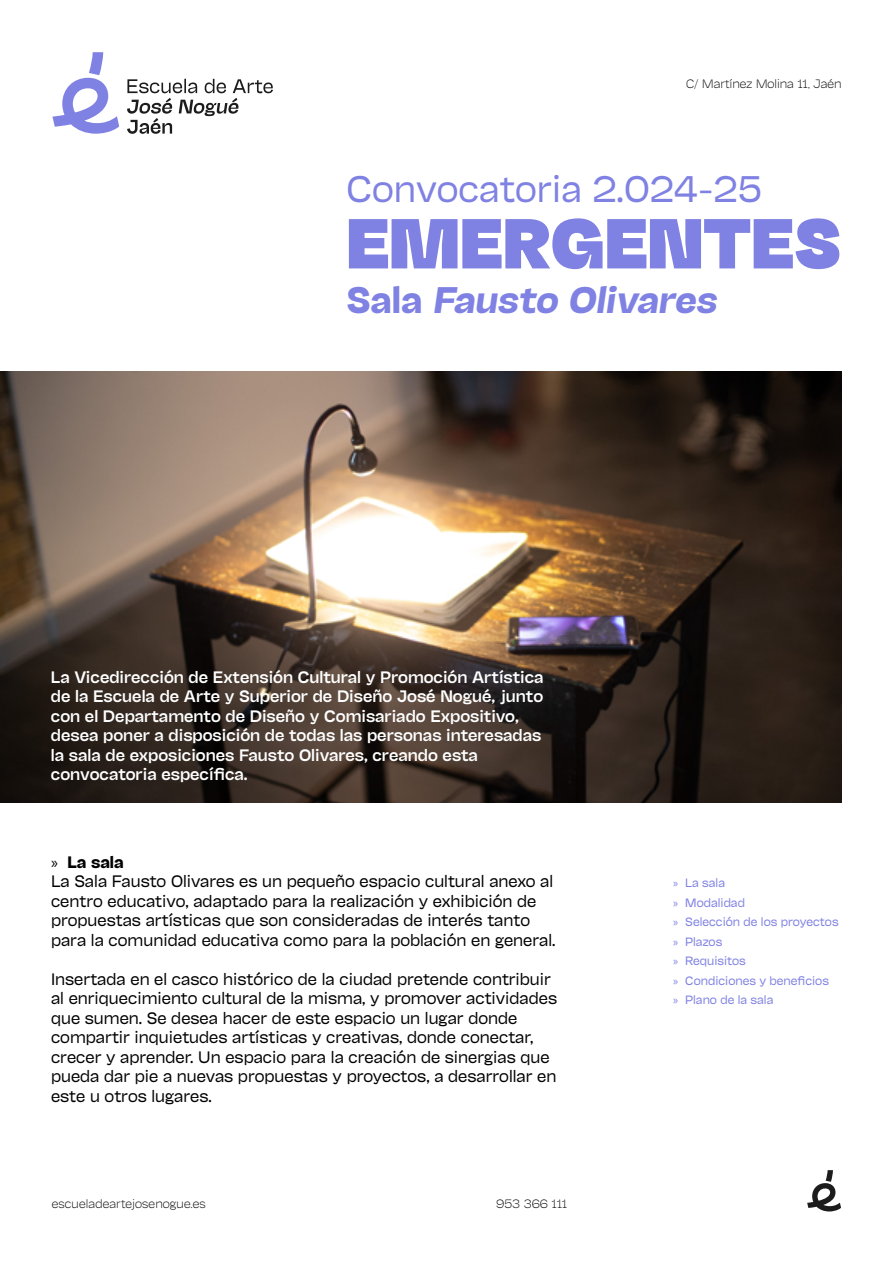
<style>
.page{position:relative;width:893px;height:1263px;background:#fff}
.page>*{position:absolute;margin:0;border:0;box-sizing:border-box;transform-origin:0 0}
.t1{font:900 70.2px "Escuela";color:#7f81e3}
.t2{font:36.75px "Escuela";color:#7f81e3}
.t3{font:italic 700 36.75px "Escuela";color:#7f81e3}
.t4{font:16.5px/19.5px "Escuela";color:#000}
.t5{font:600 16.5px/19.5px "Escuela";color:#fff}
.t6{font:12px/19.5px "Escuela";color:#7f81e3}
.t7{font:300 12px "Escuela";letter-spacing:.005em;color:#000}
.s1{font-style:normal}
.s2{font-family:"Myriad Pro"}
.s3{font-weight:700}
</style>
<div class="page">
<svg style="left:807px;top:1170px;width:34px;height:41px"></svg>
<img style="left:0;top:371px;width:842px;height:432px">
<svg style="left:52px;top:52px;width:67px;height:82px"></svg>
<svg style="left:127px;top:79px;width:146px;height:55px"></svg>
<p class="t7" style="left:686px;top:77px;width:157px">C/ Martínez Molina 11, Jaén</p>
<h2 class="t2" style="left:346px;top:166px;width:417px">Convocatoria 2.024-25</h2>
<h1 class="t1" style="left:346px;top:199px;width:496px">EMERGENTES</h1>
<h2 class="t3" style="left:346px;top:277px;width:371px"><span class="s1">Sala</span> Fausto Olivares</h2>
<p class="t5" style="left:51px;top:667px;width:494px">La Vicedirección de Extensión Cultural y Promoción Artística de la Escuela de Arte y Superior de Diseño José Nogué, junto con el Departamento de Diseño y Comisariado Expositivo, desea poner a disposición de todas las personas interesadas la sala de exposiciones Fausto Olivares, creando esta convocatoria específica.</p>
<p class="t4" style="left:51px;top:852px;width:506px"><span class="s2">»</span> <span class="s3">La sala<br></span>La Sala Fausto Olivares es un pequeño espacio cultural anexo al centro educativo, adaptado para la realización y exhibición de propuestas artísticas que son consideradas de interés tanto para la comunidad educativa como para la población en general.</p>
<p class="t4" style="left:51px;top:969px;width:508px">Insertada en el casco histórico de la ciudad pretende contribuir al enriquecimiento cultural de la misma, y promover actividades que sumen. Se desea hacer de este espacio un lugar donde compartir inquietudes artísticas y creativas, donde conectar, crecer y aprender. Un espacio para la creación de sinergias que pueda dar pie a nuevas propuestas y proyectos, a desarrollar en este u otros lugares.</p>
<p class="t7" style="left:52px;top:1197px;width:155px">escueladeartejosenogue.es</p>
<p class="t7" style="left:496px;top:1197px;width:73px">953 366 111</p>
<p class="t6" style="left:673px;top:873px;width:167px"><span class="s2">»</span> La sala<br><span class="s2">»</span> Modalidad<br><span class="s2">»</span> Selección de los proyectos <span class="s2">»</span> Plazos<br><span class="s2">»</span> Requisitos<br><span class="s2">»</span> Condiciones y beneficios<br><span class="s2">»</span> Plano de la sala</p>
</div>
